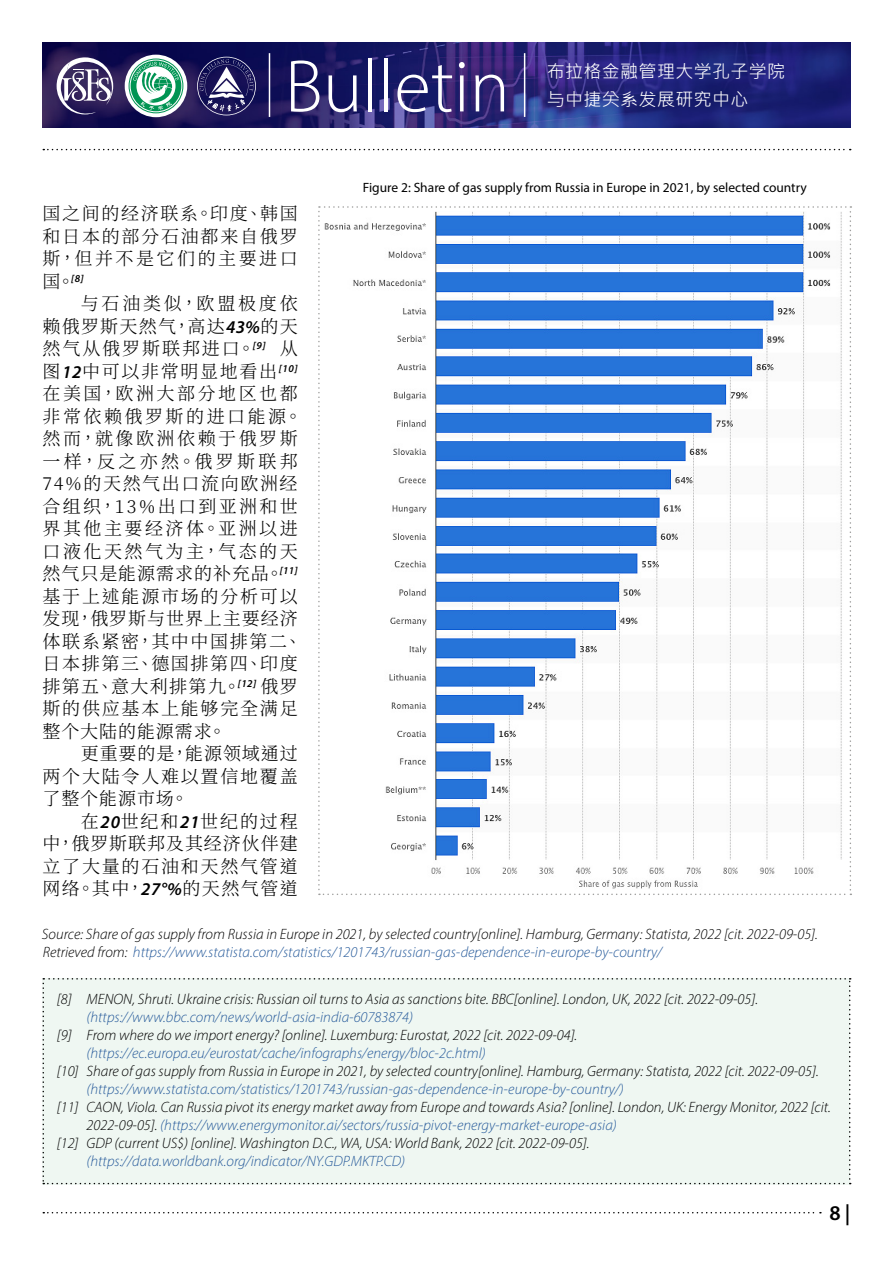
<style>
.page{position:relative;width:893px;height:1263px;background:#fff}
.page>*{position:absolute;margin:0;border:0;box-sizing:border-box;transform-origin:0 0}
.t1{font:300 75px "Myriad Pro";color:#fff}
.t2{font:600 21px "Myriad Pro";color:#000}
.t3{font:300 18px/22.5px "Source Han Serif TC";letter-spacing:.1em;color:#000;text-align:justify}
.t4{font:18px/28.5px "Microsoft Jheng Hei";letter-spacing:.02em;color:#fff}
.t5{font:italic 300 15px/18px "Myriad Pro";color:#000}
.t6{font:italic 300 15px "Myriad Pro";color:#275b9b}
.t7{font:13.5px "Myriad Pro";color:#000}
.t8{font:italic 600 10.5px "Myriad Pro";color:#000}
.s1{font-family:"Source Han Serif TC";font-weight:300;font-style:normal;font-size:18px}
.s2{font-family:"Myriad Pro";font-weight:600;font-style:italic}
.s3{color:#275b9b}
.s4{color:#000}
</style>
<div class="page">
<img style="left:43px;top:43px;width:807px;height:85px">
<hr style="left:269px;top:53px;width:1px;height:64px;background:#fff">
<hr style="left:524px;top:53px;width:1px;height:64px;background:#fff">
<svg style="left:57px;top:57px;width:56px;height:57px"></svg>
<svg style="left:125px;top:55px;width:62px;height:62px"></svg>
<svg style="left:129px;top:59px;width:54px;height:54px"></svg>
<svg style="left:197px;top:57px;width:59px;height:58px;background:#444077"></svg>
<svg style="left:43px;top:1212px;width:778px;height:1px"></svg>
<svg style="left:43px;top:149px;width:808px;height:1px"></svg>
<svg style="left:318px;top:206px;width:533px;height:689px"></svg>
<div style="left:43px;top:978px;width:808px;height:206px;background:#eff7f2"></div>
<h1 class="t1" style="left:285px;top:41px;width:226px">Bulletin</h1>
<p class="t4" style="left:547px;top:57px;width:240px">布拉格金融管理大学孔子学院与中捷关系发展研究中心</p>
<p class="t3" style="left:43px;top:203px;width:257px">国之间的经济联系。印度、韩国和日本的部分石油都来自俄罗斯，但并不是它们的主要进口</p>
<p class="t8" style="left:43px;top:271px;width:42px"><span class="s1">国。</span>[8]</p>
<p class="t3" style="left:43px;top:293px;width:261px;text-align:left;text-indent:38px">与石油类似，欧盟极度依赖俄罗斯天然气，高达<span class="s2">43%</span>的天然气从俄罗斯联邦进口。<sup>[9]</sup> 从图<span class="s2">12</span>中可以非常明显地看出<sup>[10]</sup>在美国，欧洲大部分地区也都非常依赖俄罗斯的进口能源。然而，就像欧洲依赖于俄罗斯一样，反之亦然。俄罗斯联邦<br>74%的天然气出口流向欧洲经合组织，13%出口到亚洲和世界其他主要经济体。亚洲以进口液化天然气为主，气态的天然气只是能源需求的补充品。<sup>[11]</sup>基于上述能源市场的分析可以发现，俄罗斯与世界上主要经济体联系紧密，其中中国排第二、日本排第三、德国排第四、印度排第五、意大利排第九。<sup>[12]</sup> 俄罗斯的供应基本上能够完全满足整个大陆的能源需求。</p>
<p class="t3" style="left:43px;top:743px;width:257px;text-indent:38px">更重要的是，能源领域通过两个大陆令人难以置信地覆盖了整个能源市场。</p>
<p class="t3" style="left:43px;top:810px;width:257px;text-indent:38px">在<span class="s2">20</span>世纪和<span class="s2">21</span>世纪的过程中，俄罗斯联邦及其经济伙伴建立了大量的石油和天然气管道网络。其中，<span class="s2">27°%</span>的天然气管道</p>
<p class="t7" style="left:363px;top:180px;width:446px">Figure 2: Share of gas supply from Russia in Europe in 2021, by selected country</p>
<p class="t5" style="left:42px;top:925px;width:778px">Source: Share of gas supply from Russia in Europe in 2021, by selected country[online]. Hamburg, Germany: Statista, 2022 [cit. 2022-09-05].<br>Retrieved from: <span class="s3">https://www.statista.com/statistics/1201743/russian-gas-dependence-in-europe-by-country/</span></p>
<p class="t5" style="left:57px;top:989px;width:703px">[8] MENON, Shruti. Ukraine crisis: Russian oil turns to Asia as sanctions bite. BBC[online]. London, UK, 2022 [cit. 2022-09-05].</p>
<p class="t6" style="left:87px;top:1007px;width:328px">(https://www.bbc.com/news/world-asia-india-60783874)</p>
<p class="t5" style="left:57px;top:1025px;width:522px">[9] From where do we import energy? [online]. Luxemburg: Eurostat, 2022 [cit. 2022-09-04].</p>
<p class="t6" style="left:87px;top:1043px;width:401px">(https://ec.europa.eu/eurostat/cache/infographs/energy/bloc-2c.html)</p>
<p class="t5" style="left:57px;top:1061px;width:763px">[10] Share of gas supply from Russia in Europe in 2021, by selected country[online]. Hamburg, Germany: Statista, 2022 [cit. 2022-09-05].</p>
<p class="t6" style="left:87px;top:1079px;width:539px">(https://www.statista.com/statistics/1201743/russian-gas-dependence-in-europe-by-country/)</p>
<p class="t5" style="left:57px;top:1097px;width:776px">[11] CAON, Viola. Can Russia pivot its energy market away from Europe and towards Asia? [online]. London, UK: Energy Monitor, 2022 [cit.</p>
<p class="t6" style="left:87px;top:1115px;width:532px"><span class="s4">2022-09-05].</span> (https://www.energymonitor.ai/sectors/russia-pivot-energy-market-europe-asia)</p>
<p class="t5" style="left:57px;top:1133px;width:534px">[12] GDP (current US$) [online]. Washington D.C., WA, USA: World Bank, 2022 [cit. 2022-09-05].</p>
<p class="t6" style="left:87px;top:1151px;width:320px">(https://data.worldbank.org/indicator/NY.GDP.MKTP.CD)</p>
<h2 class="t2" style="left:829px;top:1200px;width:23px">8 |</h2>
</div>
